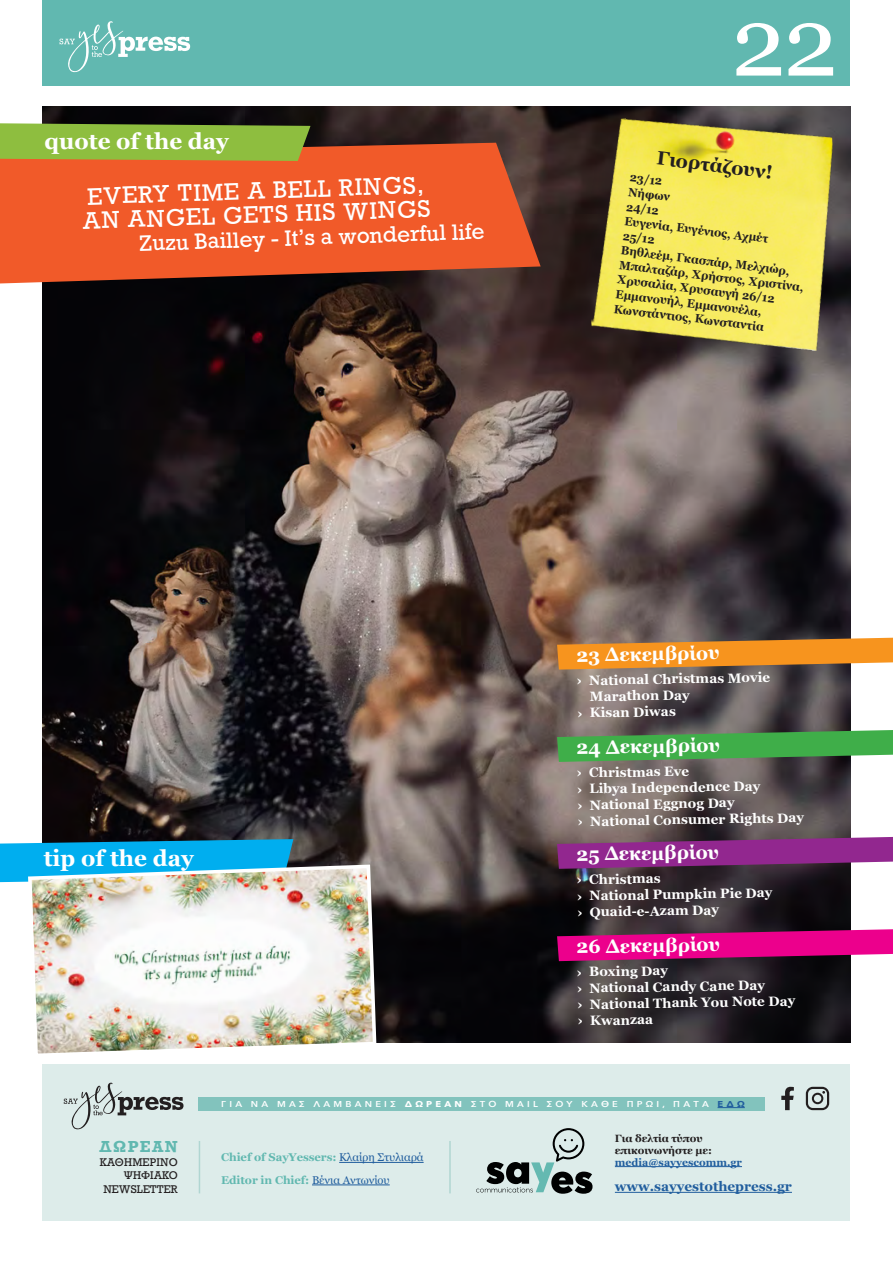
<style>
.page{position:relative;width:893px;height:1263px;background:#fff}
.page>*{position:absolute;margin:0;border:0;box-sizing:border-box;transform-origin:0 0}
.t1{font:97.5px "Georgia";color:#fff}
.t2{font:22.5px/24px "Rockwell";color:#fff}
.t3{font:700 22.5px "Georgia";color:#fff}
.t4{font:21px "Rockwell";color:#fff}
.t5{font:700 19.2px "Georgia";color:#231f20}
.t6{font:700 19.05px "Georgia";color:#fff}
.t7{font:700 15px "Rockwell";letter-spacing:.095em;color:#61b8b0}
.t8{font:700 13.5px/16.2px "Georgia";color:#fff}
.t9{font:700 13.5px "Georgia";color:#215e9e}
.t10{font:700 12px/14.7px "Georgia";color:#231f20;scale:.95 1}
.t11{font:700 11.25px/22.5px "Georgia";letter-spacing:-.005em;color:#61b8b0}
.t12{font:700 10.5px/12px "Georgia";color:#231f20}
.t13{font:10.5px/13.5px "Rockwell";color:#231f20;text-align:right}
.t14{font:700 10.5px "Georgia";color:#215e9e}
.t15{font:600 8.55px "Avenir Next";letter-spacing:.34em;color:#fff;scale:1.11 1}
.s1{font-weight:700}
.s2{font-weight:700;color:#215e9e}
.s3{font-weight:400;color:#215e9e}
</style>
<div class="page">
<div style="left:43px;top:0;width:807px;height:85px;background:#61b8b0"></div>
<svg style="left:60px;top:21px;width:130px;height:51px"></svg>
<img style="left:43px;top:106px;width:807px;height:937px">
<svg style="left:0;top:143px;width:541px;height:140px;background:#dc5428"></svg>
<svg style="left:0;top:123px;width:310px;height:38px;background:#8cb13c"></svg>
<svg style="left:557px;top:638px;width:336px;height:32px;background:#d98b2f"></svg>
<svg style="left:557px;top:929px;width:336px;height:32px;background:#c50e7b"></svg>
<svg style="left:557px;top:730px;width:336px;height:32px;background:#4b9f51"></svg>
<svg style="left:557px;top:837px;width:336px;height:32px;background:#863182"></svg>
<img style="left:574px;top:106px;width:276px;height:264px">
<div style="left:43px;top:1064px;width:807px;height:156px;background:#ddecea"></div>
<svg style="left:64px;top:1083px;width:120px;height:46px"></svg>
<svg style="left:781px;top:1087px;width:13px;height:23px"></svg>
<svg style="left:806px;top:1087px;width:23px;height:23px"></svg>
<hr style="left:339px;top:1162px;width:85px;height:1px;background:#215e9e">
<hr style="left:312px;top:1184px;width:78px;height:1px;background:#215e9e">
<svg style="left:476px;top:1128px;width:116px;height:66px"></svg>
<hr style="left:615px;top:1166px;width:127px;height:1px;background:#215e9e">
<hr style="left:615px;top:1192px;width:177px;height:1px;background:#215e9e">
<hr style="left:199px;top:1141px;width:1px;height:52px;background:#b0d6d2">
<hr style="left:449px;top:1141px;width:2px;height:52px;background:#b0d6d2">
<div style="left:198px;top:1097px;width:567px;height:13px;background:#82c3bd"></div>
<svg style="left:717px;top:1107px;width:28px;height:1px"></svg>
<svg style="left:0;top:839px;width:293px;height:43px;background:#08a4de"></svg>
<img style="left:26px;top:863px;width:352px;height:191px">
<h2 class="t3" style="left:45px;top:124px;width:186px">quote of the day</h2>
<h2 class="t2" style="left:81px;top:185px;width:350px;rotate:-2deg">EVERY TIME A BELL RINGS,<br>AN ANGEL GETS HIS WINGS</h2>
<h3 class="t4" style="left:139px;top:230px;width:347px;rotate:-2deg">Zuzu Bailley - It’s a wonderful life</h3>
<h1 class="t1" style="left:731px;top:-29px;width:108px">22</h1>
<h3 class="t5" style="left:659px;top:143px;width:118px;rotate:7deg">Γιορτάζουν!</h3>
<p class="t10" style="left:631px;top:169px;width:197px;rotate:7deg">23/12<br>Νήφων<br>24/12<br>Ευγενία, Ευγένιος, Αχμέτ<br>25/12<br>Βηθλεέμ, Γκασπάρ, Μελχιώρ,<br>Μπαλταζάρ, Χρήστος, Χριστίνα,<br>Χρυσαλία, Χρυσαυγή 26/12<br>Εμμανουήλ, Εμμανουέλα,<br>Κωνστάντιος, Κωνσταντία</p>
<h2 class="t3" style="left:44px;top:841px;width:152px">tip of the day</h2>
<h3 class="t6" style="left:576px;top:641px;width:145px;rotate:-1deg">23 Δεκεμβρίου</h3>
<p class="t8" style="left:577px;top:672px;width:195px;rotate:-1deg">› National Christmas Movie</p>
<p class="t8" style="left:590px;top:688px;width:101px;rotate:-1deg">Marathon Day</p>
<p class="t8" style="left:577px;top:704px;width:100px;rotate:-1deg">› Kisan Diwas</p>
<h3 class="t6" style="left:576px;top:733px;width:145px;rotate:-1deg">24 Δεκεμβρίου</h3>
<p class="t8" style="left:577px;top:764px;width:228px;rotate:-1deg">› Christmas Eve<br>› Libya Independence Day<br>› National Eggnog Day<br>› National Consumer Rights Day</p>
<h3 class="t6" style="left:576px;top:840px;width:144px;rotate:-1deg">25 Δεκεμβρίου</h3>
<p class="t8" style="left:577px;top:871px;width:197px;rotate:-1deg">› Christmas<br>› National Pumpkin Pie Day › Quaid-e-Azam Day</p>
<h3 class="t6" style="left:576px;top:932px;width:145px;rotate:-1deg">26 Δεκεμβρίου</h3>
<p class="t8" style="left:577px;top:963px;width:219px;rotate:-1deg">› Boxing Day<br>› National Candy Cane Day<br>› National Thank You Note Day › Kwanzaa</p>
<p class="t7" style="left:99px;top:1137px;width:80px">ΔΩΡΕΑΝ</p>
<p class="t13" style="left:100px;top:1155px;width:79px">ΚΑΘΗΜΕΡΙΝΟ<br>ΨΗΦΙΑΚΟ<br>NEWSLETTER</p>
<p class="t15" style="left:221px;top:1097px;width:473px">ΓΙΑ ΝΑ ΜΑΣ ΛΑΜΒΑΝΕΙΣ <span class="s1">ΔΩΡΕΑΝ</span> ΣΤΟ MAIL ΣΟΥ ΚΑΘΕ ΠΡΩΙ, ΠΑΤΑ <span class="s2">ΕΔΩ</span></p>
<p class="t11" style="left:221px;top:1146px;width:204px">Chief of SayΥessers: <span class="s3">Κλαίρη Στυλιαρά<br></span>Editor in Chief: <span class="s3">Βένια Αντωνίου</span></p>
<p class="t12" style="left:615px;top:1131px;width:99px">Για δελτία τύπου επικοινωνήστε με:</p>
<p class="t14" style="left:615px;top:1154px;width:129px">media@sayyescomm.gr</p>
<p class="t9" style="left:615px;top:1176px;width:179px">www.sayyestothepress.gr</p>
</div>
